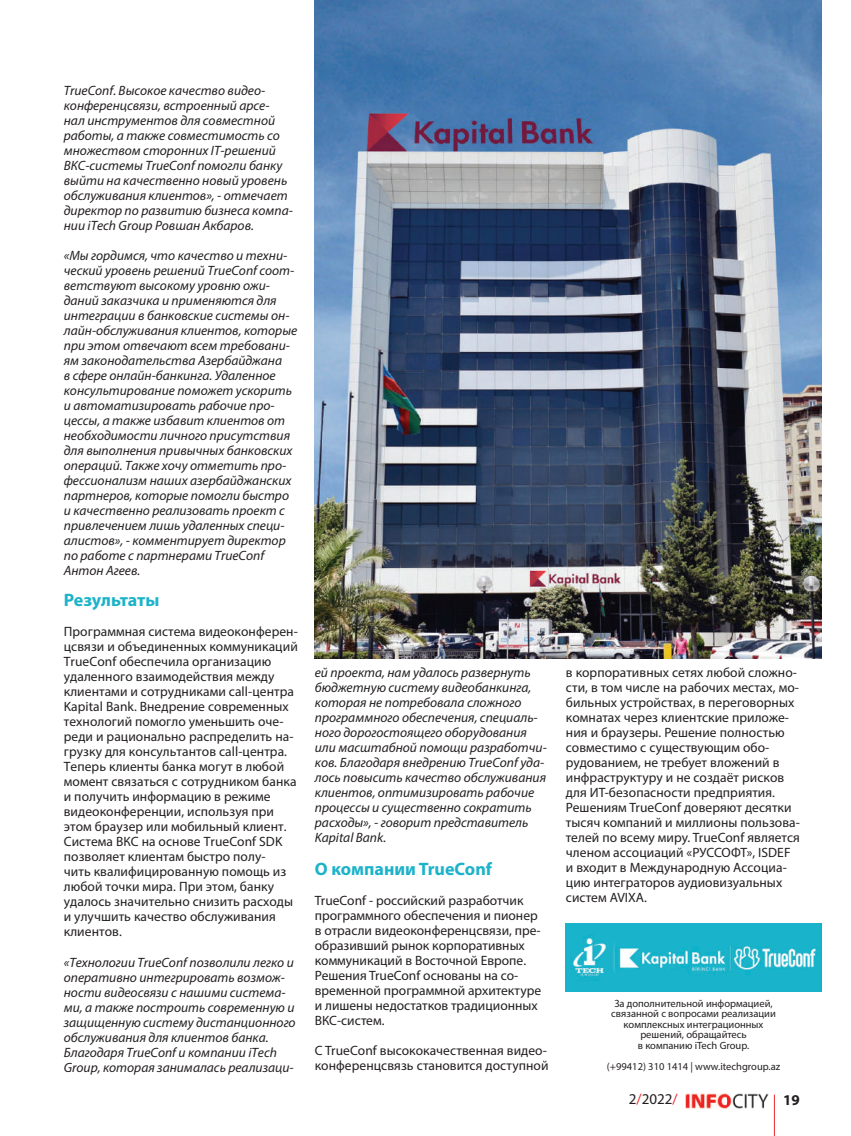
<style>
.page{position:relative;width:851px;height:1136px;background:#fff}
.page>*{position:absolute;margin:0;border:0;box-sizing:border-box;transform-origin:0 0}
.t1{font:700 18px "Myriad Pro";letter-spacing:-.005em;color:#1cb3ca}
.t2{font:15px "Myriad Pro";color:#231f20}
.t3{font:700 15px "Myriad Pro";color:#231f20}
.t4{font:italic 13.5px/15px "Myriad Pro";color:#231f20}
.t5{font:13.5px/15px "Myriad Pro";letter-spacing:.005em;color:#231f20}
.t6{font:10.5px/10.5px "Myriad Pro";color:#231f20;text-align:center}
.s1{color:#ee1d23}
</style>
<div class="page">
<img style="left:685px;top:1093px;width:83px;height:15px">
<hr style="left:773px;top:1094px;width:1px;height:41px;background:#ee292b">
<img style="left:315px;top:0;width:506px;height:658px">
<img style="left:566px;top:923px;width:255px;height:68px">
<p class="t4" style="left:64px;top:83px;width:230px">TrueConf. Высокое качество видео&shy;конференцсвязи, встроенный арсе&shy;нал инструментов для совместной работы, а также совместимость со множеством сторонних IТ-решений ВКС-системы TrueConf помогли банку выйти на качественно новый уровень обслуживания клиентов», - отмечает директор по развитию бизнеса компа&shy;нии iTech Group Ровшан Акбаров.</p>
<p class="t4" style="left:64px;top:248px;width:235px">«Мы гордимся, что качество и техни&shy;ческий уровень решений TrueConf соот&shy;ветствуют высокому уровню ожи&shy;даний заказчика и применяются для интеграции в банковские системы он&shy;лайн-обслуживания клиентов, которые при этом отвечают всем требовани&shy;ям законодательства Азербайджана<br>в сфере онлайн-банкинга. Удаленное консультирование поможет ускорить и автоматизировать рабочие про&shy;цессы, а также избавит клиентов от необходимости личного присутствия для выполнения привычных банковских операций. Также хочу отметить про&shy;фессионализм наших азербайджанских партнеров, которые помогли быстро и качественно реализовать проект с привлечением лишь удаленных специ&shy;алистов», - комментирует директор по работе с партнерами TrueConf Антон Агеев.</p>
<h1 class="t1" style="left:64px;top:588px;width:97px">Результаты</h1>
<p class="t5" style="left:64px;top:624px;width:235px">Программная система видеоконферен&shy;цсвязи и объединенных коммуникаций TrueConf обеспечила организацию удаленного взаимодействия между клиентами и сотрудниками call-центра Kapital Bank. Внедрение современных технологий помогло уменьшить оче&shy;реди и рационально распределить на&shy;грузку для консультантов call-центра.<br>Теперь клиенты банка могут в любой момент связаться с сотрудником банка и получить информацию в режиме видеоконференции, используя при этом браузер или мобильный клиент.<br>Система ВКС на основе TrueConf SDK позволяет клиентам быстро полу-<br>чить квалифицированную помощь из любой точки мира. При этом, банку удалось значительно снизить расходы и улучшить качество обслуживания клиентов.</p>
<p class="t4" style="left:64px;top:954px;width:233px">«Технологии TrueConf позволили легко и оперативно интегрировать возмож&shy;ности видеосвязи с нашими система&shy;ми, а также построить современную и защищенную систему дистанционного обслуживания для клиентов банка.<br>Благодаря TrueConf и компании iTech Group, которая занималась реализаци-</p>
<p class="t4" style="left:315px;top:664px;width:233px">ей проекта, нам удалось развернуть бюджетную систему видеобанкинга, которая не потребовала сложного программного обеспечения, специаль&shy;ного дорогостоящего оборудования или масштабной помощи разработчи&shy;ков. Благодаря внедрению TrueConf уда&shy;лось повысить качество обслуживания клиентов, оптимизировать рабочие процессы и существенно сократить расходы», - говорит представитель Kapital Bank.</p>
<h1 class="t1" style="left:315px;top:857px;width:179px">О компании TrueConf</h1>
<p class="t5" style="left:315px;top:892px;width:228px">TrueConf - российский разработчик программного обеспечения и пионер в отрасли видеоконференцсвязи, пре&shy;образивший рынок корпоративных коммуникаций в Восточной Европе.<br>Решения TrueConf основаны на со&shy;временной программной архитектуре и лишены недостатков традиционных<br>ВКС-систем.</p>
<p class="t5" style="left:315px;top:1042px;width:235px">C TrueConf высококачественная видео&shy;конференцсвязь становится доступной</p>
<p class="t5" style="left:566px;top:664px;width:235px">в корпоративных сетях любой сложно&shy;сти, в том числе на рабочих местах, мо&shy;бильных устройствах, в переговорных комнатах через клиентские приложе&shy;ния и браузеры. Решение полностью совместимо с существующим обо&shy;рудованием, не требует вложений в инфраструктуру и не создаёт рисков для ИТ-безопасности предприятия.<br>Решениям TrueConf доверяют десятки тысяч компаний и миллионы пользова&shy;телей по всему миру. TrueConf является членом ассоциаций «РУССОФТ», ISDEF и входит в Международную Ассоциа&shy;цию интеграторов аудиовизуальных систем AVIXA.</p>
<p class="t6" style="left:611px;top:997px;width:166px">За дополнительной информацией, связанной с вопросами реализации комплексных интеграционных решений, обращайтесь<br>в компанию iTech Group.</p>
<p class="t6" style="left:606px;top:1060px;width:175px">(+99412) 310 1414 | www.itechgroup.az</p>
<p class="t2" style="left:628px;top:1090px;width:50px">2<span class="s1">/</span>2022<span class="s1">/</span></p>
<p class="t3" style="left:783px;top:1089px;width:18px">19</p>
</div>
